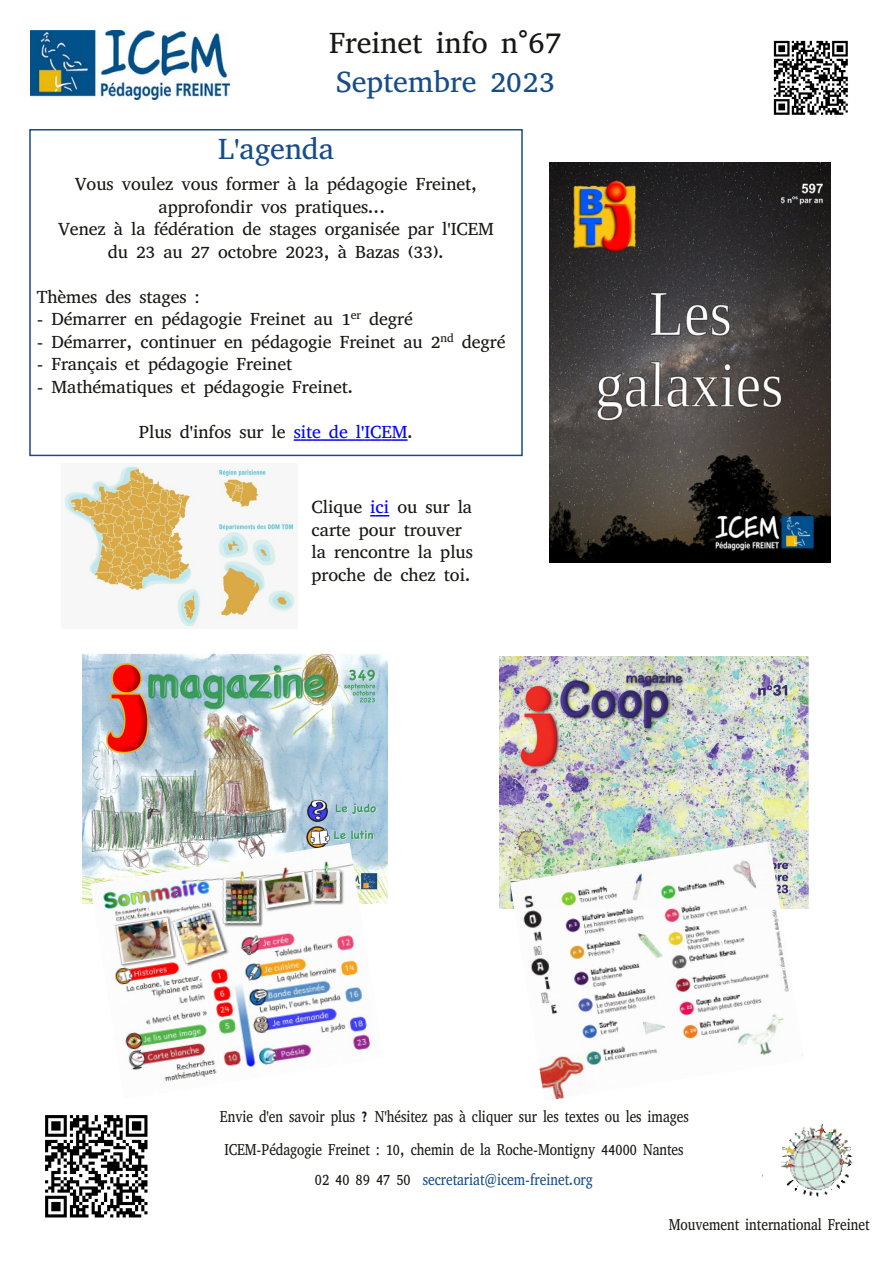
<style>
.page{position:relative;width:893px;height:1263px;background:#fff}
.page>*{position:absolute;margin:0;border:0;box-sizing:border-box;transform-origin:0 0}
.t1{font:30px/39px "Abyssinica SIL";color:#164c89}
.t2{font:18px/22.5px "Abyssinica SIL";letter-spacing:-.005em;color:#181715;text-align:center}
.t3{font:16.2px/30px "Abyssinica SIL";letter-spacing:-.005em;color:#181715;text-align:center;scale:.83 1}
.s1{color:#181715}
.s2{font-size:31.5px;color:#181715}
.s3{color:#00f}
.s4{color:#164c89}
</style>
<div class="page">
<svg style="left:294px;top:439px;width:114px;height:2px"></svg>
<div style="left:29px;top:129px;width:494px;height:327px;border:2px solid #164c89"></div>
<img style="left:30px;top:30px;width:200px;height:69px">
<img style="left:773px;top:40px;width:75px;height:75px">
<img style="left:781px;top:1125px;width:72px;height:72px">
<img style="left:45px;top:1115px;width:103px;height:103px">
<img style="left:549px;top:163px;width:282px;height:399px">
<img style="left:500px;top:656px;width:309px;height:252px">
<img style="left:82px;top:653px;width:306px;height:251px">
<img style="left:90px;top:843px;width:294px;height:239px">
<img style="left:510px;top:841px;width:294px;height:259px">
<img style="left:64px;top:465px;width:234px;height:162px">
<svg style="left:370px;top:515px;width:19px;height:1px"></svg>
<h1 class="t1" style="left:329px;top:24px;width:235px"><span class="s1">Freinet info n</span><span class="s2">°67<br></span>Septembre 2023</h1>
<h1 class="t1" style="left:218px;top:129px;width:117px">L'agenda</h1>
<p class="t2" style="left:58px;top:173px;width:437px">Vous voulez vous former à la pédagogie Freinet, approfondir vos pratiques...<br>Venez à la fédération de stages organisée par l'ICEM du 23 au 27 octobre 2023, à Bazas (33).</p>
<p class="t2" style="left:37px;top:285px;width:164px">Thèmes des stages :</p>
<p class="t2" style="left:37px;top:308px;width:378px">- Démarrer en pédagogie Freinet au 1<sup>er</sup> degré</p>
<p class="t2" style="left:37px;top:330px;width:470px">- Démarrer, continuer en pédagogie Freinet au 2<sup>nd</sup> degré</p>
<p class="t2" style="left:37px;top:353px;width:257px">- Français et pédagogie Freinet</p>
<p class="t2" style="left:37px;top:375px;width:318px">- Mathématiques et pédagogie Freinet.</p>
<p class="t2" style="left:139px;top:420px;width:276px">Plus d'infos sur le <span class="s3">site de l'ICEM</span>.</p>
<p class="t2" style="left:312px;top:496px;width:163px;text-align:left">Clique <span class="s3">ici</span> ou sur la carte pour trouver la rencontre la plus proche de chez toi.</p>
<p class="t3" style="left:220px;top:1102px;width:566px">Envie d'en savoir plus ? N'hésitez pas à cliquer sur les textes ou les images</p>
<p class="t3" style="left:224px;top:1135px;width:555px">ICEM-Pédagogie Freinet : 10, chemin de la Roche-Montigny 44000 Nantes<br>02 40 89 47 50 <span class="s4">secretariat@icem-freinet.org</span></p>
<p class="t3" style="left:669px;top:1210px;width:243px">Mouvement international Freinet</p>
</div>
